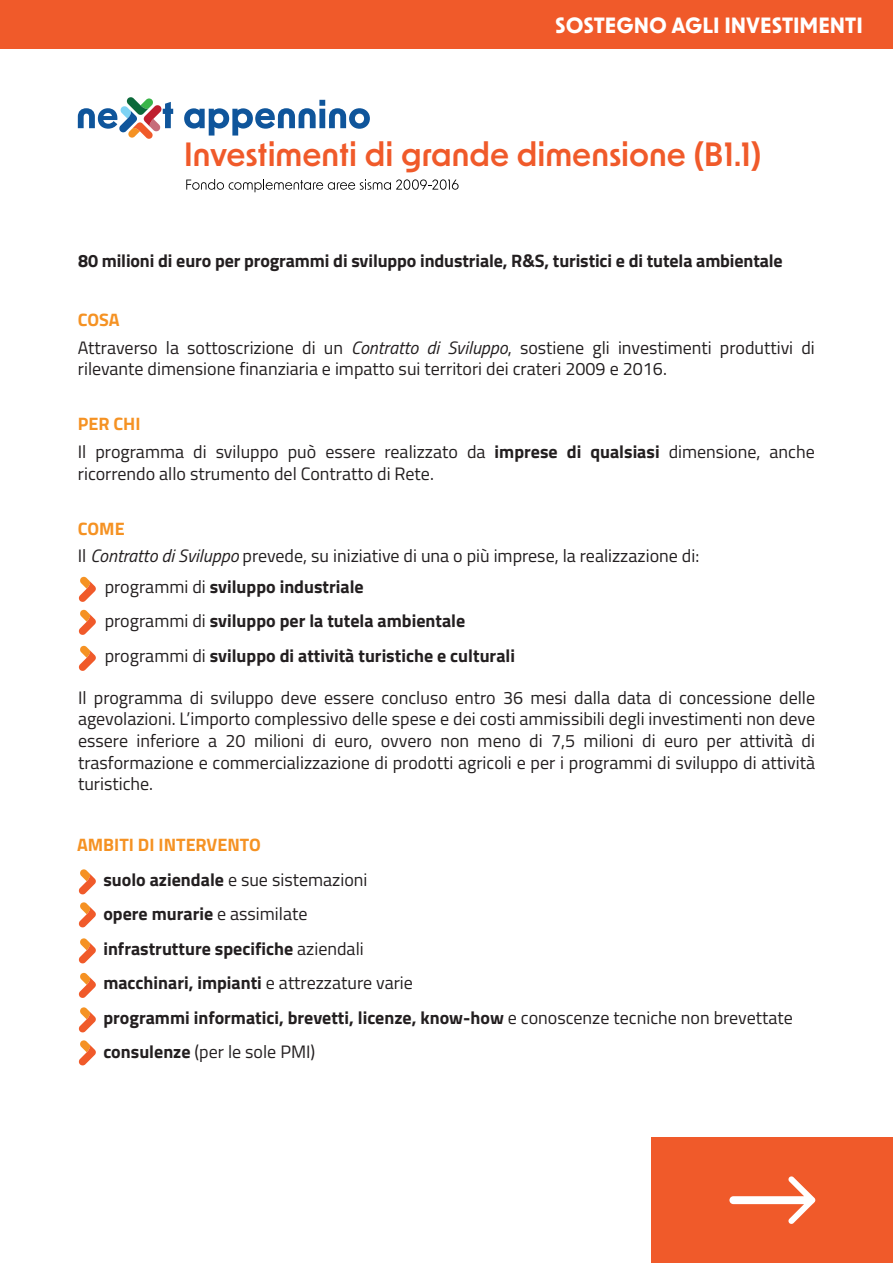
<style>
.page{position:relative;width:893px;height:1263px;background:#fff}
.page>*{position:absolute;margin:0;border:0;box-sizing:border-box;transform-origin:0 0}
.t1{font:600 32.1px "New Order";color:#f05a2a}
.t2{font:700 21px "New Order";color:#fff}
.t3{font:18px/21.6px "Titillium Web";color:#231f20}
.t4{font:700 18px/34.5px "Titillium Web";color:#231f20}
.t5{font:700 18px "Titillium Web";color:#f59223}
.s1{font-weight:700;color:#f59223}
.s2{font-style:italic}
.s3{font-weight:700}
.s4{font-weight:400}
</style>
<div class="page">
<div style="left:652px;top:1137px;width:241px;height:126px;background:#f05a2a"></div>
<svg style="left:729px;top:1176px;width:86px;height:48px"></svg>
<svg style="left:186px;top:179px;width:273px;height:13px"></svg>
<div style="left:0;top:0;width:893px;height:49px;background:#f05a2a"></div>
<svg style="left:184px;top:100px;width:186px;height:36px"></svg>
<svg style="left:78px;top:97px;width:95px;height:42px"></svg>
<svg style="left:78px;top:576px;width:18px;height:26px"></svg>
<svg style="left:78px;top:869px;width:18px;height:26px"></svg>
<svg style="left:78px;top:902px;width:18px;height:26px"></svg>
<svg style="left:78px;top:938px;width:18px;height:26px"></svg>
<svg style="left:78px;top:609px;width:18px;height:26px"></svg>
<svg style="left:78px;top:645px;width:18px;height:26px"></svg>
<svg style="left:78px;top:972px;width:18px;height:26px"></svg>
<svg style="left:78px;top:1007px;width:18px;height:26px"></svg>
<svg style="left:78px;top:1040px;width:18px;height:26px"></svg>
<p class="t2" style="left:555px;top:12px;width:309px">SOSTEGNO AGLI INVESTIMENTI</p>
<h1 class="t1" style="left:184px;top:134px;width:579px">Investimenti di grande dimensione (B1.1)</h1>
<p class="t4" style="left:78px;top:243px;width:706px">80 milioni di euro per programmi di sviluppo industriale, R&amp;S, turistici e di tutela ambientale</p>
<p class="t3" style="left:78px;top:305px;width:738px;line-height:27.6px"><span class="s1">COSA<br></span>Attraverso la sottoscrizione di un <span class="s2">Contratto di Sviluppo</span>, sostiene gli investimenti produttivi di</p>
<p class="t3" style="left:78px;top:357px;width:591px">rilevante dimensione finanziaria e impatto sui territori dei crateri 2009 e 2016.</p>
<p class="t3" style="left:78px;top:409px;width:739px;line-height:27.6px"><span class="s1">PER CHI<br></span>Il programma di sviluppo può essere realizzato da <span class="s3">imprese di qualsiasi</span> dimensione, anche</p>
<p class="t3" style="left:78px;top:462px;width:358px">ricorrendo allo strumento del Contratto di Rete.</p>
<p class="t3" style="left:78px;top:514px;width:623px;line-height:27.6px"><span class="s1">COME<br></span>Il <span class="s2">Contratto di Sviluppo</span> prevede, su iniziative di una o più imprese, la realizzazione di:</p>
<p class="t4" style="left:105px;top:569px;width:412px"><span class="s4">programmi di</span> sviluppo industriale<br><span class="s4">programmi di</span> sviluppo per la tutela ambientale <span class="s4">programmi di</span> sviluppo di attività turistiche e culturali</p>
<p class="t3" style="left:78px;top:686px;width:739px;text-align:justify">Il programma di sviluppo deve essere concluso entro 36 mesi dalla data di concessione delle agevolazioni. L’importo complessivo delle spese e dei costi ammissibili degli investimenti non deve essere inferiore a 20 milioni di euro, ovvero non meno di 7,5 milioni di euro per attività di trasformazione e commercializzazione di prodotti agricoli e per i programmi di sviluppo di attività turistiche.</p>
<p class="t5" style="left:77px;top:831px;width:186px">AMBITI DI INTERVENTO</p>
<p class="t4" style="left:103px;top:861px;width:691px">suolo aziendale <span class="s4">e sue sistemazioni<br></span>opere murarie <span class="s4">e assimilate<br></span>infrastrutture specifiche <span class="s4">aziendali<br></span>macchinari, impianti <span class="s4">e attrezzature varie<br></span>programmi informatici, brevetti, licenze, know-how <span class="s4">e conoscenze tecniche non brevettate </span>consulenze <span class="s4">(per le sole PMI)</span></p>
</div>
